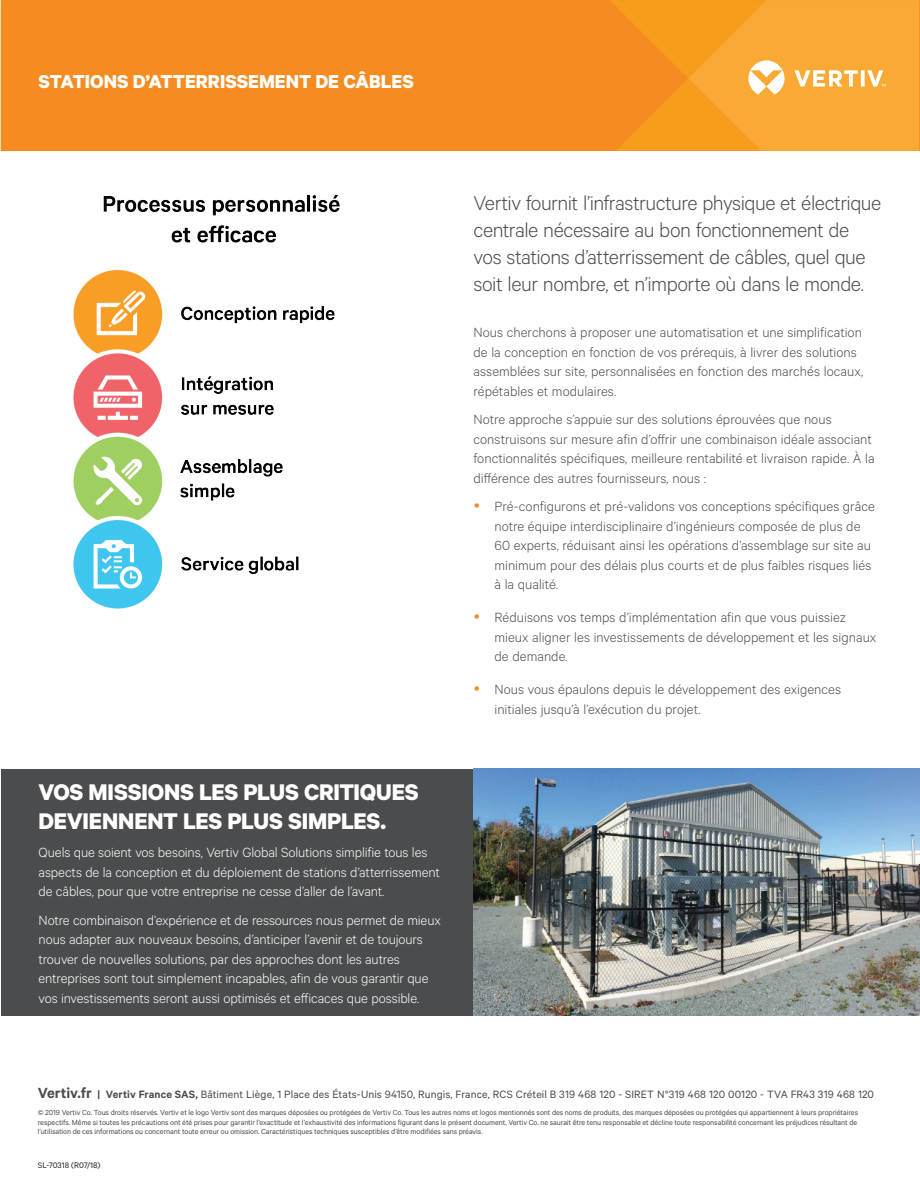
<style>
.page{position:relative;width:920px;height:1194px;background:#fff}
.page>*{position:absolute;margin:0;border:0;box-sizing:border-box;transform-origin:0 0}
.t1{font:700 25.5px/28.5px "Calibre";letter-spacing:-.005em;color:#fff}
.t2{font:300 22.5px/27px "Calibre";letter-spacing:-.02em;color:#4b4c4d}
.t3{font:700 21px "Calibre";color:#fff}
.t4{font:300 15px/19.5px "Calibre";color:#4b4c4d}
.t5{font:300 15px/19.5px "Calibre";letter-spacing:-.005em;color:#fff}
.t6{font:12px "Calibre";letter-spacing:.01em;color:#4b4c4d}
.t7{font:9px "Calibre";color:#231f20}
.t8{font:8.25px/9.8px "Calibre";letter-spacing:-.005em;color:#4b4c4d;text-align:justify}
.s1{font-weight:600;font-size:16.5px}
.s2{font-weight:600}
</style>
<div class="page">
<div style="left:1px;top:0;width:608px;height:151px;background:#f68b1f"></div>
<div style="left:1px;top:769px;width:918px;height:246px;background:#4b4c4d"></div>
<img style="left:73px;top:195px;width:267px;height:414px">
<img style="left:473px;top:768px;width:446px;height:247px">
<svg style="left:609px;top:0;width:311px;height:151px;background:#f9a431"></svg>
<h3 class="t3" style="left:39px;top:69px;width:377px">STATIONS D’ATTERRISSEMENT DE CÂBLES</h3>
<h1 class="t1" style="left:39px;top:777px;width:382px">VOS MISSIONS LES PLUS CRITIQUES<br>DEVIENNENT LES PLUS SIMPLES.</h1>
<p class="t5" style="left:39px;top:842px;width:403px">Quels que soient vos besoins, Vertiv Global Solutions simplifie tous les aspects de la conception et du déploiement de stations d’atterrissement de câbles, pour que votre entreprise ne cesse d’aller de l’avant.</p>
<p class="t5" style="left:39px;top:909px;width:404px">Notre combinaison d’expérience et de ressources nous permet de mieux nous adapter aux nouveaux besoins, d’anticiper l’avenir et de toujours trouver de nouvelles solutions, par des approches dont les autres entreprises sont tout simplement incapables, afin de vous garantir que vos investissements seront aussi optimisés et efficaces que possible.</p>
<h2 class="t2" style="left:473px;top:188px;width:409px">Vertiv fournit l’infrastructure physique et électrique centrale nécessaire au bon fonctionnement de vos stations d’atterrissement de câbles, quel que soit leur nombre, et n’importe où dans le monde.</h2>
<p class="t4" style="left:473px;top:322px;width:391px">Nous cherchons à proposer une automatisation et une simplification de la conception en fonction de vos prérequis, à livrer des solutions assemblées sur site, personnalisées en fonction des marchés locaux, répétables et modulaires.</p>
<p class="t4" style="left:473px;top:409px;width:402px">Notre approche s’appuie sur des solutions éprouvées que nous construisons sur mesure afin d’offrir une combinaison idéale associant fonctionnalités spécifiques, meilleure rentabilité et livraison rapide. À la différence des autres fournisseurs, nous :</p>
<p class="t4" style="left:494px;top:496px;width:382px">Pré-configurons et pré-validons vos conceptions spécifiques grâce notre équipe interdisciplinaire d’ingénieurs composée de plus de 60 experts, réduisant ainsi les opérations d’assemblage sur site au minimum pour des délais plus courts et de plus faibles risques liés à la qualité.</p>
<p class="t4" style="left:494px;top:607px;width:383px">Réduisons vos temps d’implémentation afin que vous puissiez mieux aligner les investissements de développement et les signaux de demande.</p>
<p class="t4" style="left:494px;top:679px;width:348px">Nous vous épaulons depuis le développement des exigences initiales jusqu’à l’exécution du projet.</p>
<p class="t6" style="left:38px;top:1087px;width:837px"><span class="s1">Vertiv.fr</span> <span class="s2">| Vertiv France SAS,</span> Bâtiment Liège, 1 Place des États-Unis 94150, Rungis, France, RCS Créteil B 319 468 120 - SIRET N°319 468 120 00120 - TVA FR43 319 468 120</p>
<p class="t8" style="left:38px;top:1107px;width:821px">© 2019 Vertiv Co. Tous droits réservés. Vertiv et le logo Vertiv sont des marques déposées ou protégées de Vertiv Co. Tous les autres noms et logos mentionnés sont des noms de produits, des marques déposées ou protégées qui appartiennent à leurs propriétaires respectifs. Même si toutes les précautions ont été prises pour garantir l’exactitude et l’exhaustivité des informations figurant dans le présent document, Vertiv Co. ne saurait être tenu responsable et décline toute responsabilité concernant les préjudices résultant de l’utilisation de ces informations ou concernant toute erreur ou omission. Caractéristiques techniques susceptibles d’être modifiées sans préavis.</p>
<p class="t7" style="left:38px;top:1160px;width:64px">SL-70318 (R07/18)</p>
</div>
